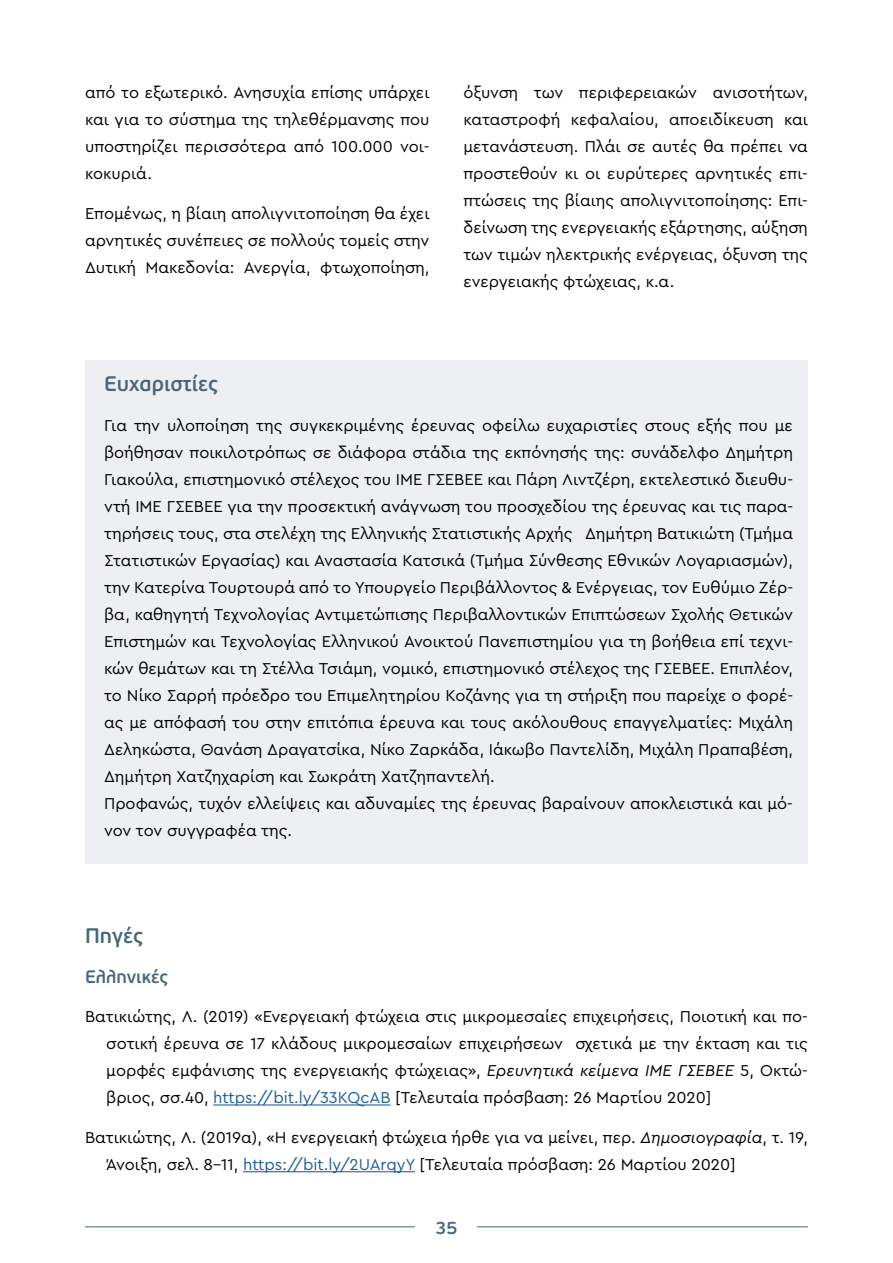
<style>
.page{position:relative;width:893px;height:1263px;background:#fff}
.page>*{position:absolute;margin:0;border:0;box-sizing:border-box;transform-origin:0 0}
.t1{font:600 21px "PF Beau Sans Pro";color:#476679}
.t2{font:600 18px "PF Beau Sans Pro";color:#476679}
.t3{font:16.5px/27px "Cera Pro";color:#000;text-align:justify}
.s1{font-style:italic}
.s2{color:#215e9e}
</style>
<div class="page">
<hr style="left:85px;top:1226px;width:723px;height:1px;background:#476679">
<div style="left:416px;top:1203px;width:61px;height:49px;background:#fff"></div>
<div style="left:85px;top:360px;width:723px;height:503px;background:#edeff2"></div>
<hr style="left:213px;top:1104px;width:178px;height:1px;background:#215e9e">
<hr style="left:243px;top:1171px;width:172px;height:1px;background:#215e9e">
<p class="t3" style="left:85px;top:79px;width:346px">από το εξωτερικό. Ανησυχία επίσης υπάρχει και για το σύστημα της τηλεθέρμανσης που υποστηρίζει περισσότερα από 100.000 νοι&shy;κοκυριά.</p>
<p class="t3" style="left:85px;top:199px;width:346px">Επομένως, η βίαιη απολιγνιτοποίηση θα έχει αρνητικές συνέπειες σε πολλούς τομείς στην Δυτική Μακεδονία: Ανεργία, φτωχοποίηση,</p>
<p class="t3" style="left:463px;top:78px;width:346px">όξυνση των περιφερειακών ανισοτήτων, καταστροφή κεφαλαίου, αποειδίκευση και μετανάστευση. Πλάι σε αυτές θα πρέπει να προστεθούν κι οι ευρύτερες αρνητικές επι&shy;πτώσεις της βίαιης απολιγνιτοποίησης: Επι&shy;δείνωση της ενεργειακής εξάρτησης, αύξηση των τιμών ηλεκτρικής ενέργειας, όξυνση της ενεργειακής φτώχειας, κ.α.</p>
<p class="t1" style="left:104px;top:371px;width:116px">Ευχαριστίες</p>
<p class="t3" style="left:104px;top:411px;width:690px;text-align:left">Για την υλοποίηση της συγκεκριμένης έρευνας οφείλω ευχαριστίες στους εξής που με βοήθησαν ποικιλοτρόπως σε διάφορα στάδια της εκπόνησής της: συνάδελφο Δημήτρη Γιακούλα, επιστημονικό στέλεχος του ΙΜΕ ΓΣΕΒΕΕ και Πάρη Λιντζέρη, εκτελεστικό διευθυ&shy;ντή ΙΜΕ ΓΣΕΒΕΕ για την προσεκτική ανάγνωση του προσχεδίου της έρευνας και τις παρα&shy;τηρήσεις τους, στα στελέχη της Ελληνικής Στατιστικής Αρχής Δημήτρη Βατικιώτη (Τμήμα Στατιστικών Εργασίας) και Αναστασία Κατσικά (Τμήμα Σύνθεσης Εθνικών Λογαριασμών), την Κατερίνα Τουρτουρά από το Υπουργείο Περιβάλλοντος &amp; Ενέργειας, τον Ευθύμιο Ζέρ&shy;βα, καθηγητή Τεχνολογίας Αντιμετώπισης Περιβαλλοντικών Επιπτώσεων Σχολής Θετικών Επιστημών και Τεχνολογίας Ελληνικού Ανοικτού Πανεπιστημίου για τη βοήθεια επί τεχνι&shy;κών θεμάτων και τη Στέλλα Τσιάμη, νομικό, επιστημονικό στέλεχος της ΓΣΕΒΕΕ. Επιπλέον, το Νίκο Σαρρή πρόεδρο του Επιμελητηρίου Κοζάνης για τη στήριξη που παρείχε ο φορέ&shy;ας με απόφασή του στην επιτόπια έρευνα και τους ακόλουθους επαγγελματίες: Μιχάλη Δεληκώστα, Θανάση Δραγατσίκα, Νίκο Ζαρκάδα, Ιάκωβο Παντελίδη, Μιχάλη Πραπαβέση, Δημήτρη Χατζηχαρίση και Σωκράτη Χατζηπαντελή.<br>Προφανώς, τυχόν ελλείψεις και αδυναμίες της έρευνας βαραίνουν αποκλειστικά και μό&shy;νον τον συγγραφέα της.</p>
<p class="t1" style="left:85px;top:923px;width:60px">Πηγές</p>
<p class="t2" style="left:85px;top:965px;width:85px">Ελληνικές</p>
<p class="t3" style="left:106px;top:1002px;width:703px;text-indent:-21px">Βατικιώτης, Λ. (2019) «Ενεργειακή φτώχεια στις μικρομεσαίες επιχειρήσεις, Ποιοτική και πο&shy;σοτική έρευνα σε 17 κλάδους μικρομεσαίων επιχειρήσεων σχετικά με την έκταση και τις μορφές εμφάνισης της ενεργειακής φτώχειας», <span class="s1">Ερευνητικά κείμενα ΙΜΕ ΓΣΕΒΕΕ</span> 5, Οκτώ&shy;βριος, σσ.40, <span class="s2">https://bit.ly/33KQcAB</span> [Τελευταία πρόσβαση: 26 Μαρτίου 2020]</p>
<p class="t3" style="left:106px;top:1123px;width:703px;text-indent:-21px">Βατικιώτης, Λ. (2019α), «Η ενεργειακή φτώχεια ήρθε για να μείνει, περ. <span class="s1">Δημοσιογραφία</span>, τ. 19,<br>Άνοιξη, σελ. 8-11, <span class="s2">https://bit.ly/2UArqyY</span> [Τελευταία πρόσβαση: 26 Μαρτίου 2020]</p>
<p class="t2" style="left:435px;top:1217px;width:24px">35</p>
</div>
